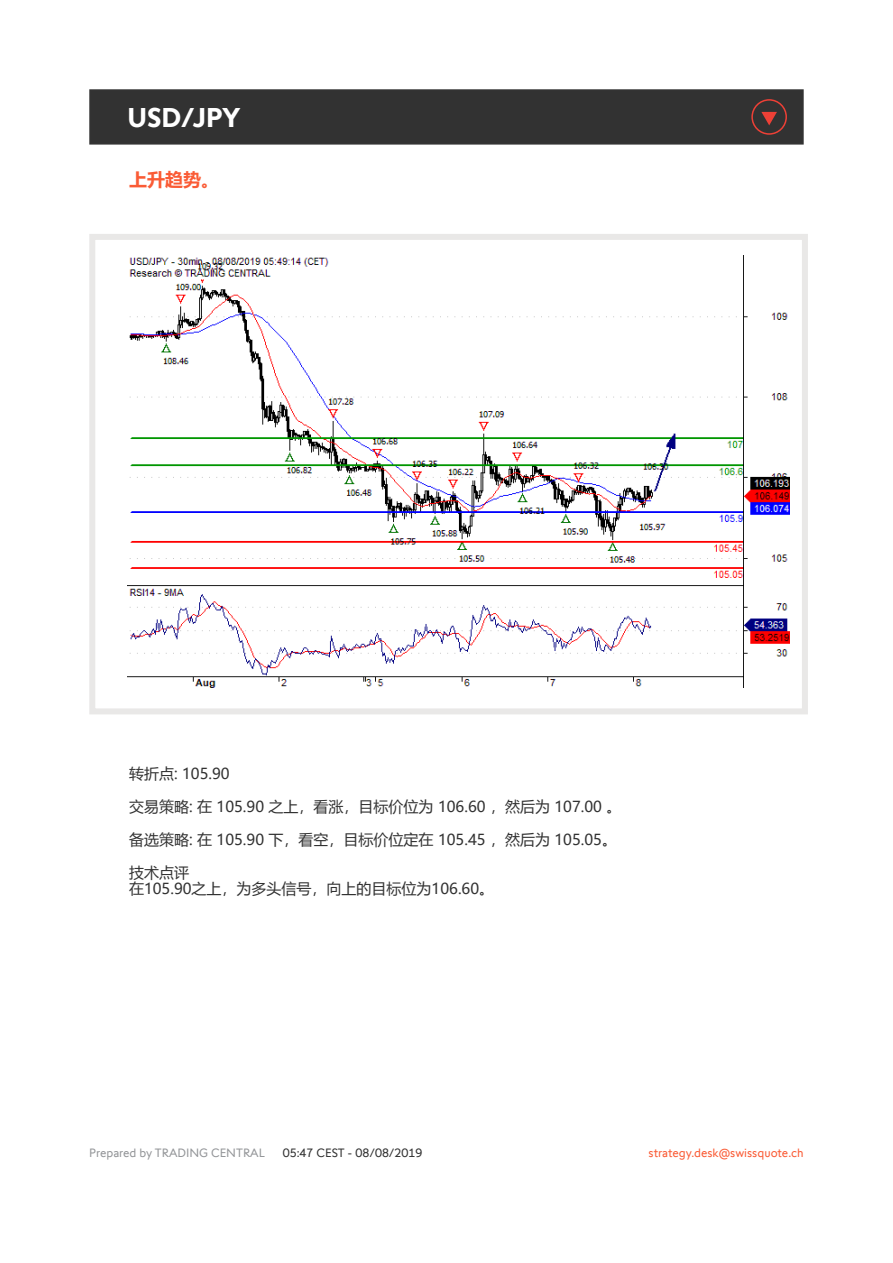
<style>
.page{position:relative;width:893px;height:1263px;background:#fff}
.page>*{position:absolute;margin:0;border:0;box-sizing:border-box;transform-origin:0 0}
.t1{font:700 27px "Swissquote CT";color:#fff}
.t2{font:700 18px "Microsoft Ya Hei UI";color:#fa5b35}
.t3{font:15px/16.5px "Microsoft Ya Hei UI";color:#323232}
.t4{font:12px "Swissquote CT";color:#fa5b35}
.t5{font:12px "Swissquote CT";color:#939598}
.t6{font:12px "Swissquote CT";color:#323232}
</style>
<div class="page">
<div style="left:89px;top:234px;width:719px;height:480px;border:6px solid #e9e8e7"></div>
<div style="left:89px;top:89px;width:715px;height:56px;background:#323232;border:2px solid #323232"></div>
<img style="left:128px;top:255px;width:661px;height:432px">
<svg style="left:751px;top:99px;width:36px;height:36px"></svg>
<h1 class="t1" style="left:128px;top:101px;width:114px">USD/JPY</h1>
<p class="t2" style="left:129px;top:167px;width:91px">上升趋势。</p>
<p class="t3" style="left:129px;top:765px;width:102px">转折点: 105.90</p>
<p class="t3" style="left:129px;top:798px;width:494px">交易策略: 在 105.90 之上，看涨，目标价位为 106.60 ，然后为 107.00 。</p>
<p class="t3" style="left:129px;top:831px;width:489px">备选策略: 在 105.90 下，看空，目标价位定在 105.45 ，然后为 105.05。</p>
<p class="t3" style="left:129px;top:864px;width:367px">技术点评<br>在105.90之上，为多头信号，向上的目标位为106.60。</p>
<p class="t5" style="left:89px;top:1145px;width:177px">Prepared by TRADING CENTRAL</p>
<p class="t6" style="left:283px;top:1145px;width:141px">05:47 CEST - 08/08/2019</p>
<p class="t4" style="left:649px;top:1145px;width:157px">strategy.desk@swissquote.ch</p>
</div>
